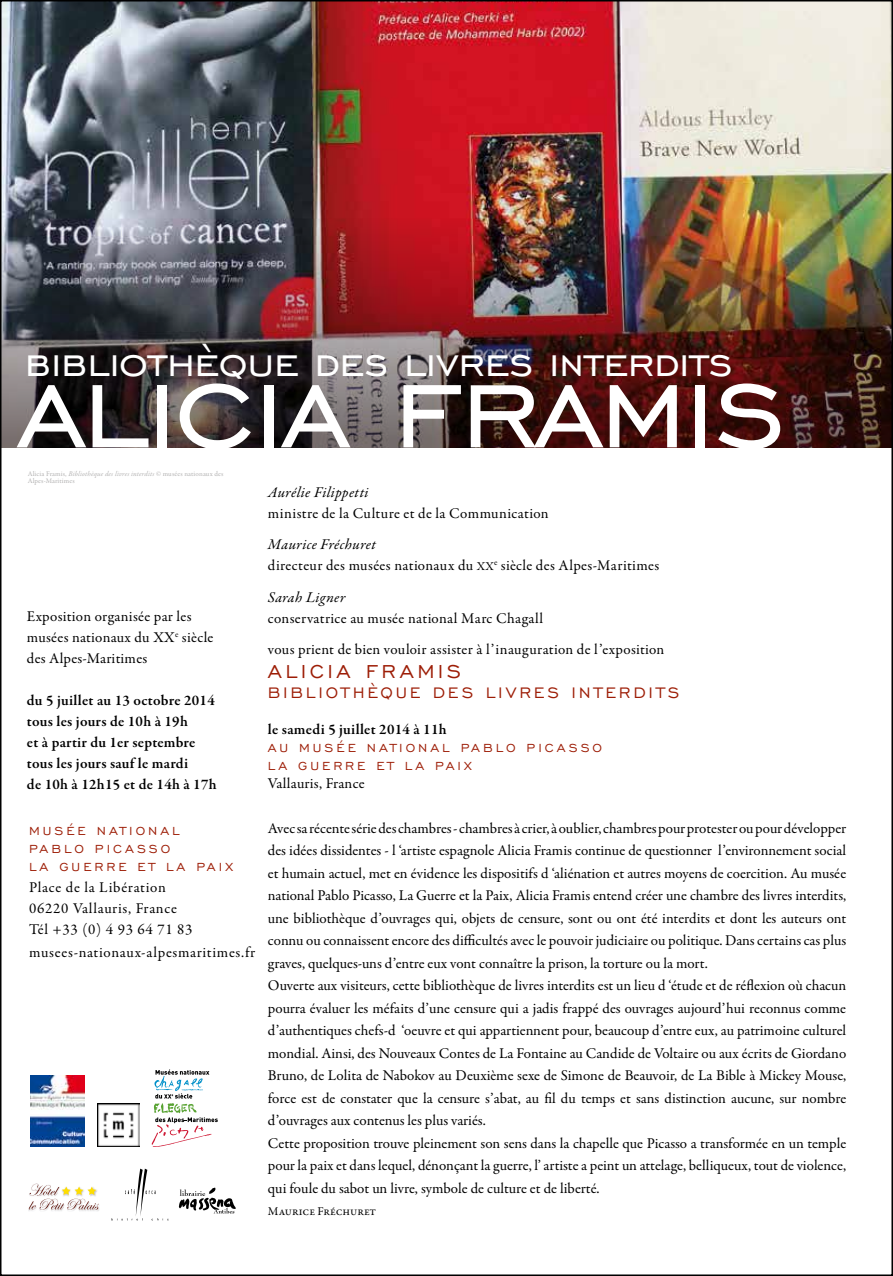
<style>
.page{position:relative;width:893px;height:1276px;background:#fff}
.page>*{position:absolute;margin:0;border:0;box-sizing:border-box;transform-origin:0 0}
.t1{font:149.25px "Engravers Gothic BT";letter-spacing:-.02em;color:#fff}
.t2{font:49.5px "Engravers Gothic BT";letter-spacing:-.01em;color:#fff}
.t3{font:24px "Engravers Gothic BT";letter-spacing:.145em;color:#9d1d06}
.t4{font:19.5px "Engravers Gothic BT";letter-spacing:.145em;color:#9d1d06}
.t5{font:15px/22.5px "Garamond Premr Pro";color:#000}
.t6{font:15px/21px "Garamond Premr Pro";letter-spacing:.02em;color:#000}
.t7{font:600 15px/21px "Garamond Premr Pro";letter-spacing:.02em;color:#000}
.t8{font:15px/18px "Engravers Gothic BT";letter-spacing:.2em;color:#9d1d06}
.t9{font:15px/21px "Garamond Premr Pro";letter-spacing:.05em;color:#000}
.t10{font:15px "Garamond Premr Pro";letter-spacing:.04em;color:#000}
.t11{font:italic 15px "Garamond Premr Pro";letter-spacing:.025em;color:#000}
.t12{font:12px "Garamond Premr Pro";color:#000}
.t13{font:7.2px/7.5px "Garamond Premr Pro";letter-spacing:.015em;color:#b3b2b2}
.s1{font-style:italic}
.s2{font-size:12px}
</style>
<div class="page">
<img style="left:3px;top:3px;width:887px;height:203px">
<img style="left:3px;top:206px;width:887px;height:241px">
<img style="left:31px;top:1075px;width:53px;height:71px">
<img style="left:97px;top:1103px;width:43px;height:43px">
<svg style="left:152px;top:1069px;width:66px;height:78px"></svg>
<svg style="left:111px;top:1168px;width:58px;height:52px"></svg>
<svg style="left:179px;top:1187px;width:57px;height:26px"></svg>
<img style="left:28px;top:1208px;width:71px;height:3px">
<svg style="left:29px;top:1183px;width:70px;height:26px"></svg>
<h2 class="t2" style="left:25px;top:335px;width:710px">bibliothèque des livres interdits</h2>
<h1 class="t1" style="left:18px;top:324px;width:770px">alicia framis</h1>
<p class="t13" style="left:28px;top:470px;width:197px">Alicia Framis, <span class="s1">Bibliothèque des livres interdits</span> © musées nationaux des<br>Alpes-Maritimes</p>
<p class="t6" style="left:27px;top:606px;width:188px">Exposition organisée par les musées nationaux du XX<sup>e</sup> siècle des Alpes-Maritimes</p>
<p class="t7" style="left:27px;top:690px;width:191px">du 5 juillet au 13 octobre 2014 tous les jours de 10h à 19h<br>et à partir du 1er septembre tous les jours sauf le mardi<br>de 10h à 12h15 et de 14h à 17h</p>
<p class="t8" style="left:29px;top:821px;width:206px">MUSÉE NATIONAL<br>PABLO PICASSO<br>LA GUERRE ET LA PAIX</p>
<p class="t9" style="left:29px;top:876px;width:165px">Place de la Libération<br>06220 Vallauris, France<br>Tél +33 (0) 4 93 64 71 83</p>
<p class="t10" style="left:29px;top:943px;width:228px">musees-nationaux-alpesmaritimes.fr</p>
<p class="t11" style="left:268px;top:483px;width:102px">Aurélie Filippetti</p>
<p class="t6" style="left:268px;top:503px;width:282px">ministre de la Culture et de la Communication</p>
<p class="t6" style="left:268px;top:534px;width:393px"><span class="s1">Maurice Fréchuret<br></span>directeur des musées nationaux du <span class="s2">XX</span><sup>e</sup> siècle des Alpes-Maritimes</p>
<p class="t11" style="left:268px;top:588px;width:79px">Sarah Ligner</p>
<p class="t6" style="left:268px;top:603px;width:398px;line-height:31.5px">conservatrice au musée national Marc Chagall<br>vous prient de bien vouloir assister à l’inauguration de l’exposition</p>
<h3 class="t3" style="left:268px;top:658px;width:195px">ALICIA FRAMIS</h3>
<h3 class="t4" style="left:268px;top:682px;width:413px">BIBLIOTHÈQUE DES LIVRES INTERDITS</h3>
<p class="t7" style="left:268px;top:719px;width:180px">le samedi 5 juillet 2014 à 11h</p>
<p class="t8" style="left:268px;top:738px;width:336px">AU MUSÉE NATIONAL PABLO PICASSO<br>LA GUERRE ET LA PAIX</p>
<p class="t5" style="left:268px;top:772px;width:98px">Vallauris, France</p>
<p class="t5" style="left:268px;top:817px;width:580px">Avec sa récente série des chambres - chambres à crier, à oublier, chambres pour protester ou pour développer des idées dissidentes - l ‘artiste espagnole Alicia Framis continue de questionner l’environnement social et humain actuel, met en évidence les dispositifs d ‘aliénation et autres moyens de coercition. Au musée national Pablo Picasso, La Guerre et la Paix, Alicia Framis entend créer une chambre des livres interdits, une bibliothèque d’ouvrages qui, objets de censure, sont ou ont été interdits et dont les auteurs ont connu ou connaissent encore des difficultés avec le pouvoir judiciaire ou politique. Dans certains cas plus graves, quelques-uns d’entre eux vont connaître la prison, la torture ou la mort.<br>Ouverte aux visiteurs, cette bibliothèque de livres interdits est un lieu d ‘étude et de réflexion où chacun pourra évaluer les méfaits d’une censure qui a jadis frappé des ouvrages aujourd’hui reconnus comme d’authentiques chefs-d ‘oeuvre et qui appartiennent pour, beaucoup d’entre eux, au patrimoine culturel mondial. Ainsi, des Nouveaux Contes de La Fontaine au Candide de Voltaire ou aux écrits de Giordano Bruno, de Lolita de Nabokov au Deuxième sexe de Simone de Beauvoir, de La Bible à Mickey Mouse, force est de constater que la censure s’abat, au fil du temps et sans distinction aucune, sur nombre d’ouvrages aux contenus les plus variés.<br>Cette proposition trouve pleinement son sens dans la chapelle que Picasso a transformée en un temple pour la paix et dans lequel, dénonçant la guerre, l’ artiste a peint un attelage, belliqueux, tout de violence, qui foule du sabot un livre, symbole de culture et de liberté.</p>
<p class="t12" style="left:268px;top:1204px;width:110px">Maurice Fréchuret</p>
</div>
